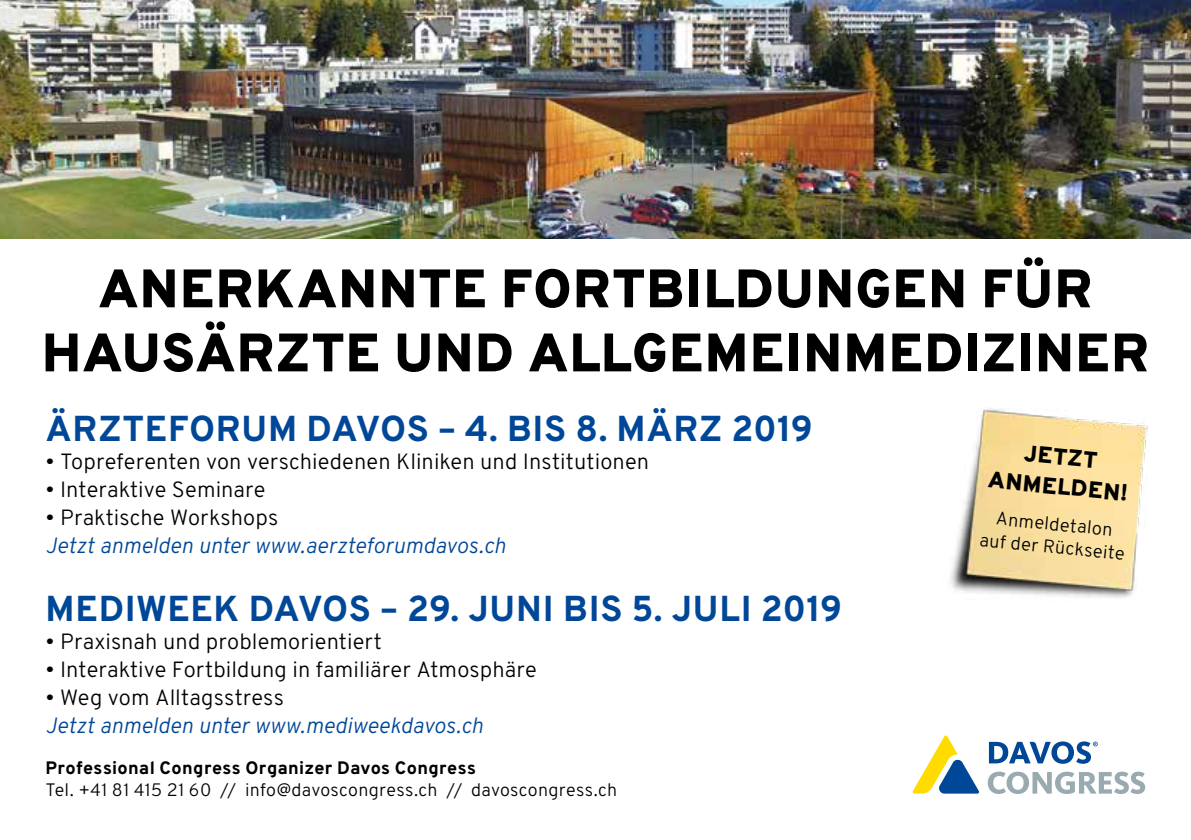
<style>
.page{position:relative;width:1191px;height:840px;background:#fff}
.page>*{position:absolute;margin:0;border:0;box-sizing:border-box;transform-origin:0 0}
.t1{font:800 54px/64px "Overpass";letter-spacing:.02em;color:#000;text-align:center}
.t2{font:800 36px "Overpass";letter-spacing:.015em;color:#004798}
.t3{font:800 23px/30px "Overpass";color:#000;text-align:center}
.t4{font:300 22px "Overpass";letter-spacing:.005em;color:#000}
.t5{font:italic 300 22px "Overpass";letter-spacing:.005em;color:#004798}
.t6{font:300 18.4px/23px "Overpass";color:#000;text-align:center}
.t7{font:300 18px "Overpass";letter-spacing:.015em;color:#000}
.t8{font:800 18px "Overpass";letter-spacing:.02em;color:#000}
</style>
<div class="page">
<img style="left:950px;top:408px;width:198px;height:190px">
<img style="left:0;top:0;width:1191px;height:238px">
<svg style="left:987px;top:771px;width:158px;height:22px"></svg>
<svg style="left:912px;top:735px;width:67px;height:58px"></svg>
<svg style="left:989px;top:741px;width:108px;height:22px"></svg>
<h1 class="t1" style="left:42px;top:257px;width:1109px">ANERKANNTE FORTBILDUNGEN FÜR<br>HAUSÄRZTE UND ALLGEMEINMEDIZINER</h1>
<h2 class="t2" style="left:46px;top:406px;width:769px">ÄRZTEFORUM DAVOS – 4. BIS 8. MÄRZ 2019</h2>
<p class="t4" style="left:45px;top:448px;width:605px">• Topreferenten von verschiedenen Kliniken und Institutionen</p>
<p class="t4" style="left:45px;top:476px;width:222px">• Interaktive Seminare</p>
<p class="t4" style="left:45px;top:504px;width:234px">• Praktische Workshops</p>
<p class="t5" style="left:45px;top:532px;width:462px">Jetzt anmelden unter www.aerzteforumdavos.ch</p>
<h2 class="t2" style="left:46px;top:585px;width:798px">MEDIWEEK DAVOS – 29. JUNI BIS 5. JULI 2019</h2>
<p class="t4" style="left:45px;top:627px;width:338px">• Praxisnah und problemorientiert</p>
<p class="t4" style="left:45px;top:655px;width:493px">• Interaktive Fortbildung in familiärer Atmosphäre</p>
<p class="t4" style="left:45px;top:683px;width:240px">• Weg vom Alltagsstress</p>
<p class="t5" style="left:45px;top:711px;width:439px">Jetzt anmelden unter www.mediweekdavos.ch</p>
<p class="t8" style="left:45px;top:756px;width:432px">Professional Congress Organizer Davos Congress</p>
<p class="t7" style="left:45px;top:778px;width:573px">Tel. +41 81 415 21 60 // info@davoscongress.ch // davoscongress.ch</p>
<p class="t3" style="left:992px;top:435px;width:142px;rotate:5deg">JETZT<br>ANMELDEN!</p>
<p class="t6" style="left:983px;top:504px;width:147px;rotate:6deg">Anmeldetalon auf der Rückseite</p>
</div>
